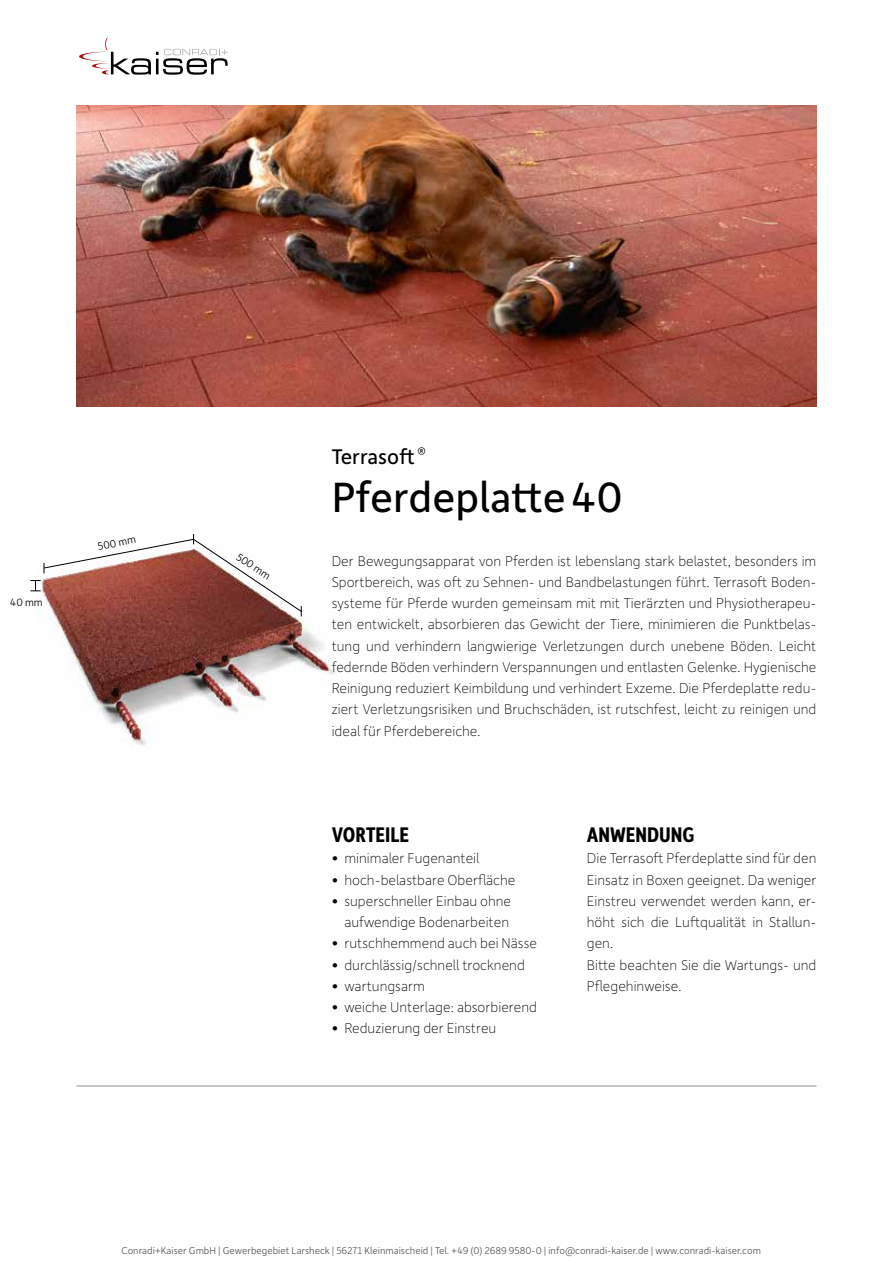
<style>
.page{position:relative;width:893px;height:1263px;background:#fff}
.page>*{position:absolute;margin:0;border:0;box-sizing:border-box;transform-origin:0 0}
.t1{font:45px "Depot New";color:#000}
.t2{font:700 22.5px "Depot New Condensed";color:#000}
.t3{font:22.5px "Depot New";color:#000}
.t4{font:100 15px/21.3px "Depot New";color:#000;text-align:justify}
.t5{font:300 11.25px "Depot New";color:#000}
.t6{font:300 10.5px "Depot New";color:#575756}
</style>
<div class="page">
<img style="left:77px;top:106px;width:739px;height:300px">
<img style="left:50px;top:611px;width:286px;height:135px">
<svg style="left:30px;top:534px;width:272px;height:82px"></svg>
<svg style="left:79px;top:38px;width:149px;height:37px"></svg>
<hr style="left:77px;top:1085px;width:739px;height:2px;background:#b3b2b2">
<p class="t5" style="left:10px;top:595px;width:34px">40 mm</p>
<p class="t5" style="left:97px;top:539px;width:40px;rotate:-11deg">500 mm</p>
<p class="t5" style="left:242px;top:549px;width:40px;rotate:34deg">500 mm</p>
<h2 class="t3" style="left:332px;top:441px;width:96px">Terrasoft <sup>®</sup></h2>
<h1 class="t1" style="left:332px;top:468px;width:292px">Pferdeplatte40</h1>
<p class="t4" style="left:332px;top:549px;width:486px">Der Bewegungsapparat von Pferden ist lebenslang stark belastet, besonders im Sportbereich, was oft zu Sehnen- und Bandbelastungen führt. Terrasoft Boden&shy;systeme für Pferde wurden gemeinsam mit mit Tierärzten und Physiotherapeu&shy;ten entwickelt, absorbieren das Gewicht der Tiere, minimieren die Punktbelas&shy;tung und verhindern langwierige Verletzungen durch unebene Böden. Leicht federnde Böden verhindern Verspannungen und entlasten Gelenke. Hygienische Reinigung reduziert Keimbildung und verhindert Exzeme. Die Pferdeplatte redu&shy;ziert Verletzungsrisiken und Bruchschäden, ist rutschfest, leicht zu reinigen und ideal für Pferdebereiche.</p>
<h2 class="t2" style="left:332px;top:820px;width:79px">VORTEILE</h2>
<p class="t4" style="left:332px;top:847px;width:149px">• minimaler Fugenanteil</p>
<p class="t4" style="left:332px;top:868px;width:185px">• hoch-belastbare Oberfläche</p>
<p class="t4" style="left:332px;top:889px;width:181px;text-align:right">• superschneller Einbau ohne aufwendige Bodenarbeiten</p>
<p class="t4" style="left:332px;top:932px;width:207px">• rutschhemmend auch bei Nässe</p>
<p class="t4" style="left:332px;top:953px;width:195px">• durchlässig/schnell trocknend</p>
<p class="t4" style="left:332px;top:974px;width:95px">• wartungsarm</p>
<p class="t4" style="left:332px;top:996px;width:207px">• weiche Unterlage: absorbierend</p>
<p class="t4" style="left:332px;top:1017px;width:166px">• Reduzierung der Einstreu</p>
<h2 class="t2" style="left:587px;top:820px;width:109px">ANWENDUNG</h2>
<p class="t4" style="left:587px;top:847px;width:231px;text-align:left">Die Terrasoft Pferdeplatte sind für den<br>Einsatz in Boxen geeignet. Da weniger<br>Einstreu verwendet werden kann, er&shy;höht sich die Luftqualität in Stallun&shy;gen.<br>Bitte beachten Sie die Wartungs- und<br>Pflegehinweise.</p>
<p class="t6" style="left:121px;top:1244px;width:641px">Conradi+Kaiser GmbH | Gewerbegebiet Larsheck | 56271 Kleinmaischeid | Tel. +49 (0) 2689 9580-0 | info@conradi-kaiser.de | www.conradi-kaiser.com</p>
</div>
